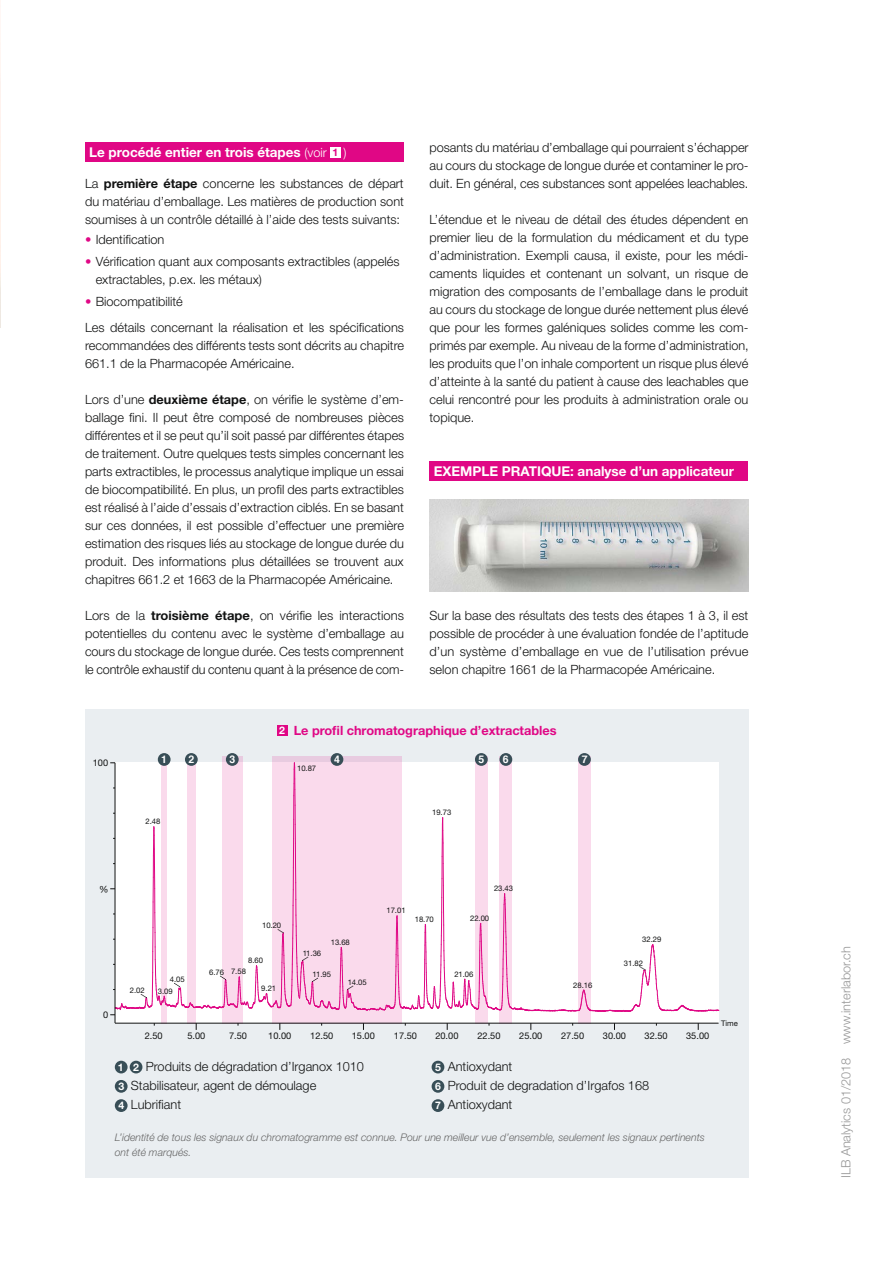
<style>
.page{position:relative;width:893px;height:1263px;background:#fff}
.page>*{position:absolute;margin:0;border:0;box-sizing:border-box;transform-origin:0 0}
.t1{font:700 13.5px "Helvetica Neue";color:#fff}
.t2{font:300 12.75px/18px "Helvetica Neue";color:#111212;text-align:justify}
.t3{font:700 12.75px "Helvetica Neue";color:#e00785}
.t4{font:300 12.75px "Helvetica Neue";color:#989898}
.t5{font:italic 300 10.5px/15px "Helvetica Neue";color:#676767}
.t6{font:700 10.5px "Helvetica";color:#fff}
.t7{font:9.3px "Helvetica Neue";color:#111212}
.t8{font:7.65px "Helvetica Neue";letter-spacing:-.005em;color:#111212}
.s1{font-weight:300;font-size:12.75px}
.s2{font-size:10.5px;color:#e00785}
.s3{font-weight:700}
.s4{font-weight:700;color:#e00785}
.s5{font-size:10.5px;color:#fff}
.s6{font-weight:700;font-size:10.5px;color:#fff}
</style>
<div class="page">
<img style="left:0;top:0;width:1px;height:327px">
<hr style="left:0;top:223px;width:1px;height:147px;background:#fff">
<div style="left:85px;top:142px;width:319px;height:20px;background:#e00785"></div>
<div style="left:330px;top:147px;width:11px;height:11px;background:#fff"></div>
<div style="left:429px;top:461px;width:319px;height:20px;background:#e00785"></div>
<div style="left:85px;top:710px;width:663px;height:468px;background:#eaeef1"></div>
<div style="left:277px;top:725px;width:10px;height:10px;background:#e00785"></div>
<div style="left:272px;top:756px;width:130px;height:267px;background:#e8cbe0"></div>
<div style="left:158px;top:753px;width:13px;height:13px;background:#384e57;border-radius:50%"></div>
<div style="left:185px;top:753px;width:13px;height:13px;background:#384e57;border-radius:50%"></div>
<div style="left:226px;top:753px;width:13px;height:13px;background:#384e57;border-radius:50%"></div>
<div style="left:331px;top:753px;width:12px;height:13px;background:#384e57;border-radius:50%"></div>
<div style="left:475px;top:753px;width:13px;height:13px;background:#384e57;border-radius:50%"></div>
<div style="left:499px;top:753px;width:13px;height:13px;background:#384e57;border-radius:50%"></div>
<div style="left:578px;top:753px;width:13px;height:13px;background:#384e57;border-radius:50%"></div>
<svg style="left:110px;top:762px;width:609px;height:350px"></svg>
<div style="left:115px;top:1061px;width:13px;height:12px;background:#384e57;border-radius:50%"></div>
<div style="left:130px;top:1061px;width:12px;height:12px;background:#384e57;border-radius:50%"></div>
<div style="left:115px;top:1080px;width:13px;height:13px;background:#384e57;border-radius:50%"></div>
<div style="left:115px;top:1099px;width:13px;height:13px;background:#384e57;border-radius:50%"></div>
<div style="left:432px;top:1061px;width:12px;height:12px;background:#384e57;border-radius:50%"></div>
<div style="left:432px;top:1080px;width:12px;height:13px;background:#384e57;border-radius:50%"></div>
<div style="left:432px;top:1099px;width:12px;height:13px;background:#384e57;border-radius:50%"></div>
<img style="left:429px;top:500px;width:319px;height:91px">
<p class="t1" style="left:89px;top:144px;width:259px">Le procédé entier en trois étapes <span class="s1">(voir</span> <span class="s2">1</span> <span class="s1">)</span></p>
<p class="t2" style="left:85px;top:174px;width:320px">La <span class="s3">première étape</span> concerne les substances de départ du matériau d’emballage. Les matières de production sont soumises à un contrôle détaillé à l’aide des tests suivants:</p>
<p class="t2" style="left:85px;top:230px;width:81px"><span class="s4">•</span> Identification</p>
<p class="t2" style="left:96px;top:252px;width:305px;text-indent:-11px"><span class="s4">•</span> Vérification quant aux composants extractibles (appelés extractables, p.ex. les métaux)</p>
<p class="t2" style="left:85px;top:289px;width:321px;line-height:25.3px"><span class="s4">•</span> Biocompatibilité<br>Les détails concernant la réalisation et les spécifications</p>
<p class="t2" style="left:85px;top:336px;width:321px">recommandées des différents tests sont décrits au chapitre<br>661.1 de la Pharmacopée Américaine.</p>
<p class="t2" style="left:85px;top:390px;width:321px">Lors d’une <span class="s3">deuxième étape</span>, on vérifie le système d’em&shy;ballage fini. Il peut être composé de nombreuses pièces différentes et il se peut qu’il soit passé par différentes étapes de traitement. Outre quelques tests simples concernant les parts extractibles, le processus analytique implique un essai de biocompatibilité. En plus, un profil des parts extractibles est réalisé à l’aide d’essais d’extraction ciblés. En se basant sur ces données, il est possible d’effectuer une première estimation des risques liés au stockage de longue durée du produit. Des informations plus détaillées se trouvent aux chapitres 661.2 et 1663 de la Pharmacopée Américaine.</p>
<p class="t2" style="left:85px;top:606px;width:321px">Lors de la <span class="s3">troisième étape</span>, on vérifie les interactions potentielles du contenu avec le système d’emballage au cours du stockage de longue durée. Ces tests comprennent le contrôle exhaustif du contenu quant à la présence de com-</p>
<p class="t2" style="left:429px;top:138px;width:321px">posants du matériau d’emballage qui pourraient s’échapper au cours du stockage de longue durée et contaminer le pro&shy;duit. En général, ces substances sont appelées leachables.</p>
<p class="t2" style="left:429px;top:210px;width:321px">L’étendue et le niveau de détail des études dépendent en premier lieu de la formulation du médicament et du type d’administration. Exempli causa, il existe, pour les médi&shy;caments liquides et contenant un solvant, un risque de migration des composants de l’emballage dans le produit au cours du stockage de longue durée nettement plus élevé que pour les formes galéniques solides comme les com&shy;primés par exemple. Au niveau de la forme d’administration, les produits que l’on inhale comportent un risque plus élevé d’atteinte à la santé du patient à cause des leachables que celui rencontré pour les produits à administration orale ou topique.</p>
<p class="t1" style="left:434px;top:463px;width:302px">EXEMPLE PRATIQUE: analyse d’un applicateur</p>
<p class="t2" style="left:429px;top:606px;width:320px">Sur la base des résultats des tests des étapes 1 à 3, il est possible de procéder à une évaluation fondée de l’aptitude d’un système d’emballage en vue de l’utilisation prévue selon chapitre 1661 de la Pharmacopée Américaine.</p>
<p class="t7" style="left:93px;top:757px;width:17px">100</p>
<p class="t3" style="left:279px;top:722px;width:279px"><span class="s5">2</span> Le profil chromatographique d’extractables</p>
<p class="t6" style="left:161px;top:751px;width:7px">1</p>
<p class="t6" style="left:188px;top:751px;width:7px">2</p>
<p class="t6" style="left:229px;top:751px;width:7px">3</p>
<p class="t6" style="left:334px;top:751px;width:7px">4</p>
<p class="t6" style="left:478px;top:751px;width:7px">5</p>
<p class="t6" style="left:503px;top:751px;width:7px">6</p>
<p class="t6" style="left:582px;top:751px;width:7px">7</p>
<p class="t8" style="left:146px;top:817px;width:16px">2.48</p>
<p class="t8" style="left:297px;top:763px;width:21px">10.87</p>
<p class="t8" style="left:432px;top:808px;width:21px">19.73</p>
<p class="t7" style="left:108px;top:895px;width:11px;rotate:-180deg">%</p>
<p class="t7" style="left:103px;top:1009px;width:7px">0</p>
<p class="t8" style="left:130px;top:986px;width:16px">2.02</p>
<p class="t8" style="left:170px;top:975px;width:16px">4.05</p>
<p class="t8" style="left:158px;top:986px;width:16px">3.09</p>
<p class="t8" style="left:262px;top:921px;width:21px">10.20</p>
<p class="t8" style="left:248px;top:956px;width:16px">8.60</p>
<p class="t8" style="left:209px;top:967px;width:38px">6.76 7.58</p>
<p class="t8" style="left:261px;top:984px;width:16px">9.21</p>
<p class="t8" style="left:331px;top:938px;width:21px">13.68</p>
<p class="t8" style="left:303px;top:949px;width:20px">11.36</p>
<p class="t8" style="left:312px;top:970px;width:20px">11.95</p>
<p class="t8" style="left:348px;top:978px;width:21px">14.05</p>
<p class="t8" style="left:386px;top:906px;width:21px">17.01</p>
<p class="t8" style="left:415px;top:915px;width:21px">18.70</p>
<p class="t8" style="left:494px;top:884px;width:21px">23.43</p>
<p class="t8" style="left:470px;top:914px;width:21px">22.00</p>
<p class="t8" style="left:454px;top:969px;width:21px">21.06</p>
<p class="t8" style="left:573px;top:980px;width:21px">28.16</p>
<p class="t8" style="left:642px;top:935px;width:21px">32.29</p>
<p class="t8" style="left:624px;top:958px;width:21px">31.82</p>
<p class="t7" style="left:145px;top:1030px;width:19px">2.50</p>
<p class="t7" style="left:187px;top:1030px;width:19px">5.00</p>
<p class="t7" style="left:229px;top:1030px;width:19px">7.50</p>
<p class="t7" style="left:268px;top:1030px;width:25px">10.00</p>
<p class="t7" style="left:310px;top:1030px;width:25px">12.50</p>
<p class="t7" style="left:352px;top:1030px;width:25px">15.00</p>
<p class="t7" style="left:394px;top:1030px;width:25px">17.50</p>
<p class="t7" style="left:435px;top:1030px;width:25px">20.00</p>
<p class="t7" style="left:477px;top:1030px;width:25px">22.50</p>
<p class="t7" style="left:519px;top:1030px;width:25px">25.00</p>
<p class="t7" style="left:561px;top:1030px;width:25px">27.50</p>
<p class="t7" style="left:603px;top:1030px;width:25px">30.00</p>
<p class="t7" style="left:645px;top:1030px;width:25px">32.50</p>
<p class="t7" style="left:686px;top:1030px;width:25px">35.00</p>
<p class="t2" style="left:118px;top:1056px;width:248px;line-height:19.2px;text-align:left"><span class="s6">1 2</span> Produits de dégradation d’Irganox 1010<br><span class="s6">3</span> Stabilisateur, agent de démoulage<br><span class="s6">4</span> Lubrifiant</p>
<p class="t2" style="left:435px;top:1056px;width:216px;line-height:19.2px;text-align:left"><span class="s6">5</span> Antioxydant<br><span class="s6">6</span> Produit de degradation d’Irgafos 168<br><span class="s6">7</span> Antioxydant</p>
<p class="t5" style="left:115px;top:1129px;width:592px">L’identité de tous les signaux du chromatogramme est connue. Pour une meilleur vue d’ensemble, seulement les signaux pertinents ont été marqués.</p>
<p class="t8" style="left:721px;top:1018px;width:18px">Time</p>
<p class="t4" style="left:838px;top:1178px;width:233px;rotate:-90deg">ILB Analytics 01/2018 www.interlabor.ch</p>
</div>
